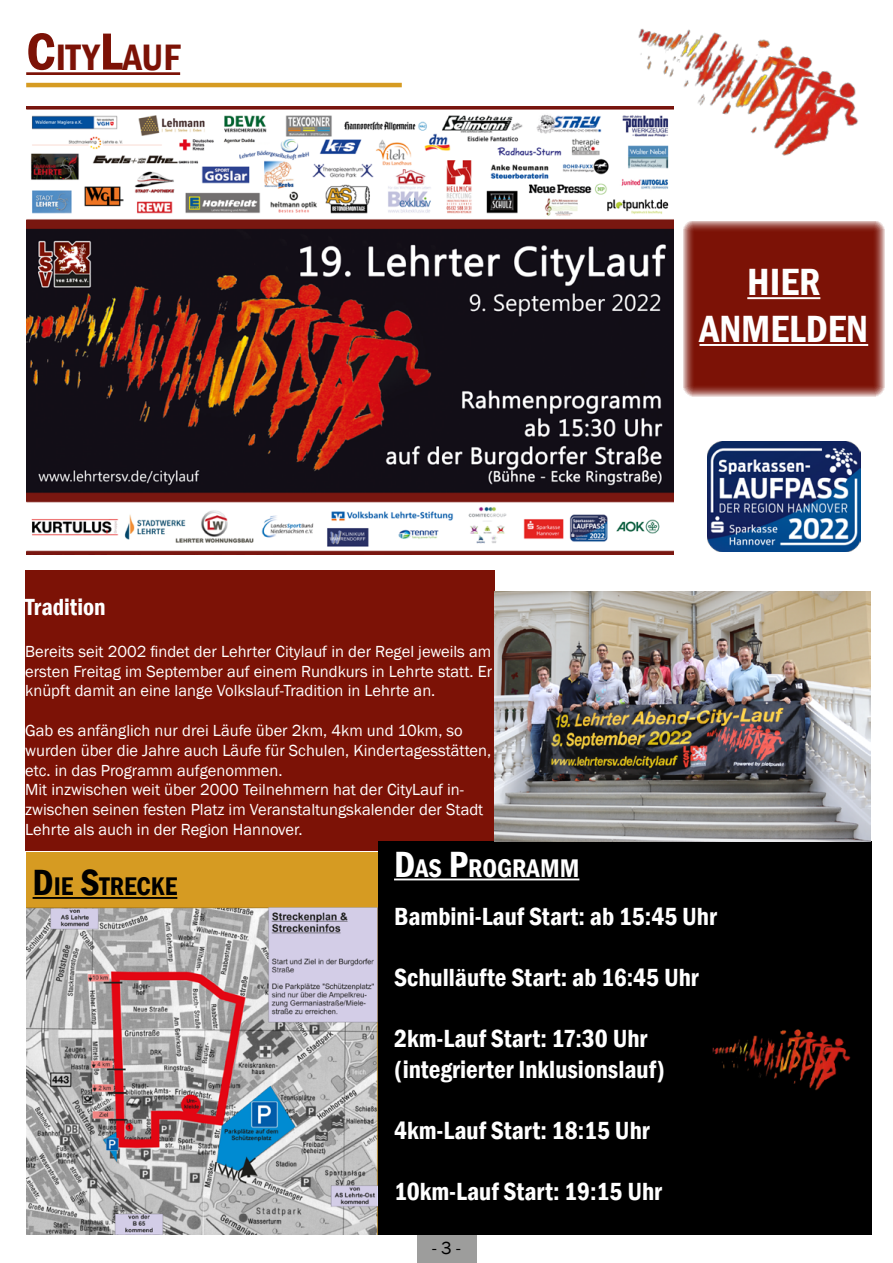
<style>
.page{position:relative;width:893px;height:1263px;background:#fff}
.page>*{position:absolute;margin:0;border:0;box-sizing:border-box;transform-origin:0 0}
.t1{font:600 condensed 39px/46.8px "Franklin Gothic";color:#fff;text-align:center}
.t2{font:600 condensed 37.8px "Franklin Gothic";color:#7c1206}
.t3{font:600 condensed 26.25px "Franklin Gothic";color:#fff}
.t4{font:600 condensed 26.25px "Franklin Gothic";color:#000}
.t5{font:600 condensed 25.5px/30.6px "Franklin Gothic";color:#fff}
.t6{font:600 condensed 24px "Franklin Gothic";color:#fff}
.t7{font:18px "Franklin Gothic";color:#000}
.t8{font:16.5px/19.8px "Franklin Gothic";color:#fff;text-align:justify}
.s1{font-size:54px}
.s2{font-size:37.5px}
</style>
<div class="page">
<div style="left:417px;top:1234px;width:60px;height:29px;background:#9d9d9c"></div>
<hr style="left:26px;top:83px;width:376px;height:4px;background:#d69b22">
<hr style="left:26px;top:72px;width:154px;height:3px;background:#7c1206">
<img style="left:26px;top:107px;width:647px;height:448px">
<img style="left:570px;top:28px;width:315px;height:201px">
<div style="left:25px;top:570px;width:470px;height:280px;background:#7c1206"></div>
<img style="left:707px;top:441px;width:153px;height:110px">
<svg style="left:683px;top:221px;width:201px;height:176px;background:#852318"></svg>
<hr style="left:747px;top:297px;width:73px;height:2px;background:#fff">
<hr style="left:699px;top:344px;width:169px;height:2px;background:#fff">
<div style="left:26px;top:852px;width:352px;height:382px;background:#d69b22"></div>
<img style="left:26px;top:908px;width:352px;height:326px">
<hr style="left:33px;top:897px;width:144px;height:2px;background:#000">
<div style="left:378px;top:841px;width:494px;height:393px;background:#000"></div>
<hr style="left:394px;top:878px;width:185px;height:2px;background:#fff">
<img style="left:712px;top:1029px;width:139px;height:62px">
<img style="left:495px;top:591px;width:376px;height:250px">
<h2 class="t2" style="left:26px;top:32px;width:155px"><span class="s1">C</span>ITY<span class="s1">L</span>AUF</h2>
<h3 class="t6" style="left:25px;top:591px;width:82px">Tradition</h3>
<p class="t8" style="left:25px;top:642px;width:469px">Bereits seit 2002 findet der Lehrter Citylauf in der Regel jeweils am ersten Freitag im September auf einem Rundkurs in Lehrte statt. Er knüpft damit an eine lange Volkslauf-Tradition in Lehrte an.</p>
<p class="t8" style="left:25px;top:721px;width:467px;text-align:left">Gab es anfänglich nur drei Läufe über 2km, 4km und 10km, so wurden über die Jahre auch Läufe für Schulen, Kindertagesstätten, etc. in das Programm aufgenommen.<br>Mit inzwischen weit über 2000 Teilnehmern hat der CityLauf in&shy;zwischen seinen festen Platz im Veranstaltungskalender der Stadt Lehrte als auch in der Region Hannover.</p>
<h1 class="t1" style="left:699px;top:258px;width:170px">HIER<br>ANMELDEN</h1>
<h3 class="t4" style="left:33px;top:869px;width:146px"><span class="s2">D</span>IE <span class="s2">S</span>TRECKE</h3>
<h3 class="t3" style="left:394px;top:850px;width:187px"><span class="s2">D</span>AS <span class="s2">P</span>ROGRAMM</h3>
<h3 class="t5" style="left:394px;top:901px;width:324px">Bambini-Lauf Start: ab 15:45 Uhr</h3>
<h3 class="t5" style="left:394px;top:962px;width:306px">Schulläufte Start: ab 16:45 Uhr</h3>
<h3 class="t5" style="left:394px;top:1023px;width:272px">2km-Lauf Start: 17:30 Uhr (integrierter Inklusionslauf)</h3>
<h3 class="t5" style="left:394px;top:1115px;width:257px">4km-Lauf Start: 18:15 Uhr</h3>
<h3 class="t5" style="left:394px;top:1176px;width:270px">10km-Lauf Start: 19:15 Uhr</h3>
<p class="t7" style="left:432px;top:1237px;width:30px">- 3 -</p>
</div>
